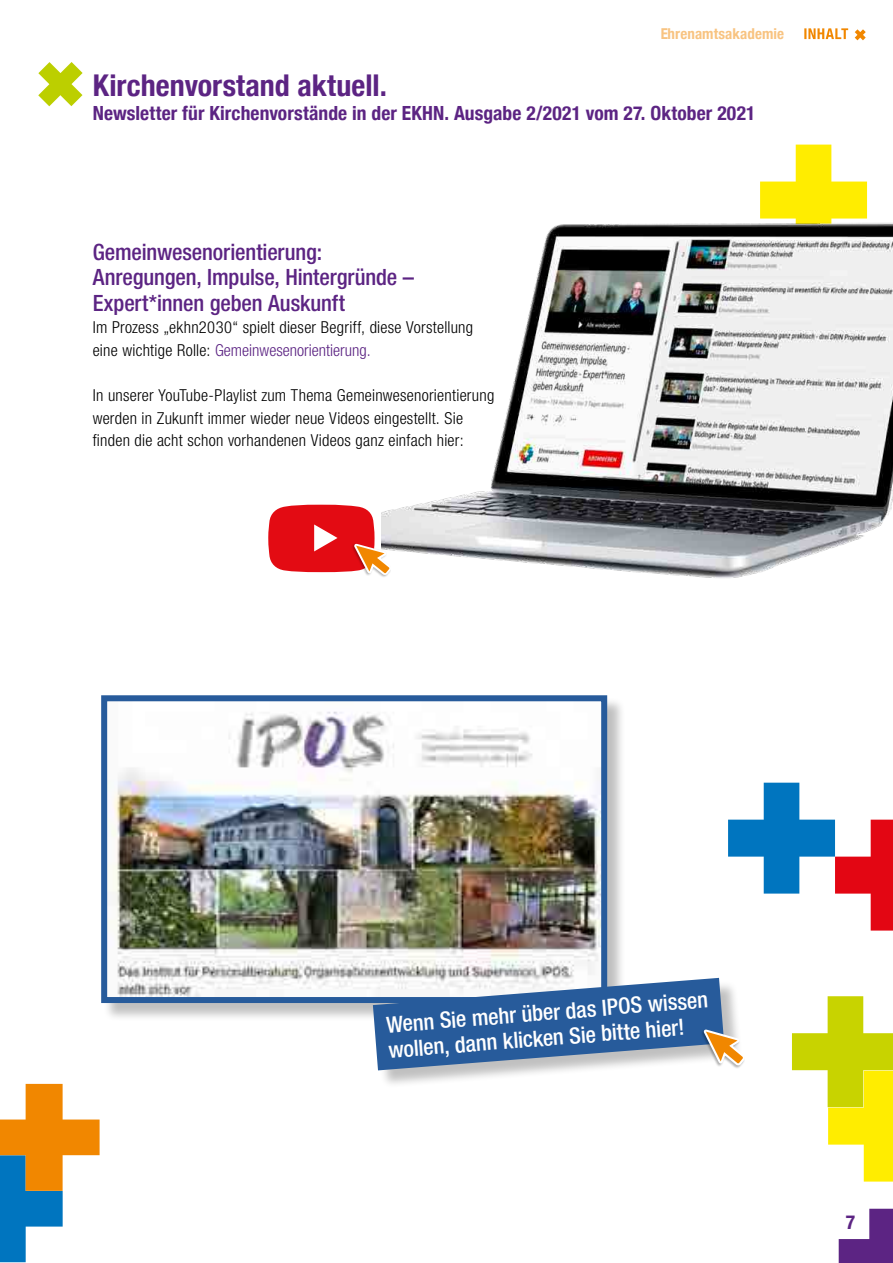
<style>
.page{position:relative;width:893px;height:1263px;background:#fff}
.page>*{position:absolute;margin:0;border:0;box-sizing:border-box;transform-origin:0 0}
.t1{font:700 condensed 30px "Helvetica Neue";letter-spacing:.005em;color:#5c2483}
.t2{font:500 condensed 22.5px/25.5px "Helvetica Neue LT Std";letter-spacing:-.005em;color:#5c2483}
.t3{font:500 condensed 22.5px/25.3px "Helvetica Neue LT Std";color:#fff}
.t4{font:700 condensed 19.5px "Helvetica Neue";letter-spacing:.005em;color:#5c2483}
.t5{font:300 condensed 16.5px/22.5px "Helvetica Neue LT Std";letter-spacing:.015em;color:#000}
.t6{font:700 condensed 15px "Helvetica Neue";letter-spacing:.01em;color:#f18700}
.s1{color:#5c2483}
</style>
<div class="page">
<svg style="left:38px;top:62px;width:45px;height:44px"></svg>
<svg style="left:804px;top:28px;width:44px;height:11px"></svg>
<svg style="left:855px;top:29px;width:11px;height:11px"></svg>
<svg style="left:728px;top:783px;width:165px;height:147px"></svg>
<svg style="left:792px;top:996px;width:101px;height:185px"></svg>
<svg style="left:795px;top:145px;width:37px;height:19px"></svg>
<svg style="left:0;top:1084px;width:100px;height:178px"></svg>
<div style="left:103px;top:697px;width:523px;height:325px;background:#000;opacity:.25"></div>
<img style="left:108px;top:702px;width:492px;height:294px">
<div style="left:101px;top:695px;width:506px;height:308px;border:6px solid #275b9b"></div>
<div style="left:375px;top:980px;width:368px;height:109px;background:#000;opacity:.25"></div>
<svg style="left:373px;top:978px;width:372px;height:94px"></svg>
<img style="left:395px;top:164px;width:498px;height:414px">
<svg style="left:268px;top:505px;width:127px;height:72px"></svg>
<svg style="left:839px;top:1209px;width:54px;height:54px"></svg>
<p class="t6" style="left:660px;top:21px;width:125px">Ehrenamtsakademie</p>
<h1 class="t1" style="left:93px;top:61px;width:296px">Kirchenvorstand aktuell.</h1>
<p class="t4" style="left:93px;top:97px;width:664px">Newsletter für Kirchenvorstände in der EKHN. Ausgabe 2/2021 vom 27. Oktober 2021</p>
<p class="t2" style="left:93px;top:239px;width:231px">Gemeinwesenorientierung:</p>
<p class="t2" style="left:93px;top:264px;width:323px">Anregungen, Impulse, Hintergründe –<br>Expert*innen geben Auskunft</p>
<p class="t5" style="left:93px;top:316px;width:382px">Im Prozess „ekhn2030“ spielt dieser Begriff, diese Vorstellung eine wichtige Rolle: <span class="s1">Gemeinwesenorientierung.</span></p>
<p class="t5" style="left:93px;top:384px;width:403px">In unserer YouTube-Playlist zum Thema Gemeinwesenorientierung werden in Zukunft immer wieder neue Videos eingestellt. Sie finden die acht schon vorhandenen Videos ganz einfach hier:</p>
<p class="t3" style="left:385px;top:1013px;width:324px;rotate:-5deg">Wenn Sie mehr über das IPOS wissen wollen, dann klicken Sie bitte hier!</p>
<p class="t4" style="left:846px;top:1206px;width:11px">7</p>
</div>
